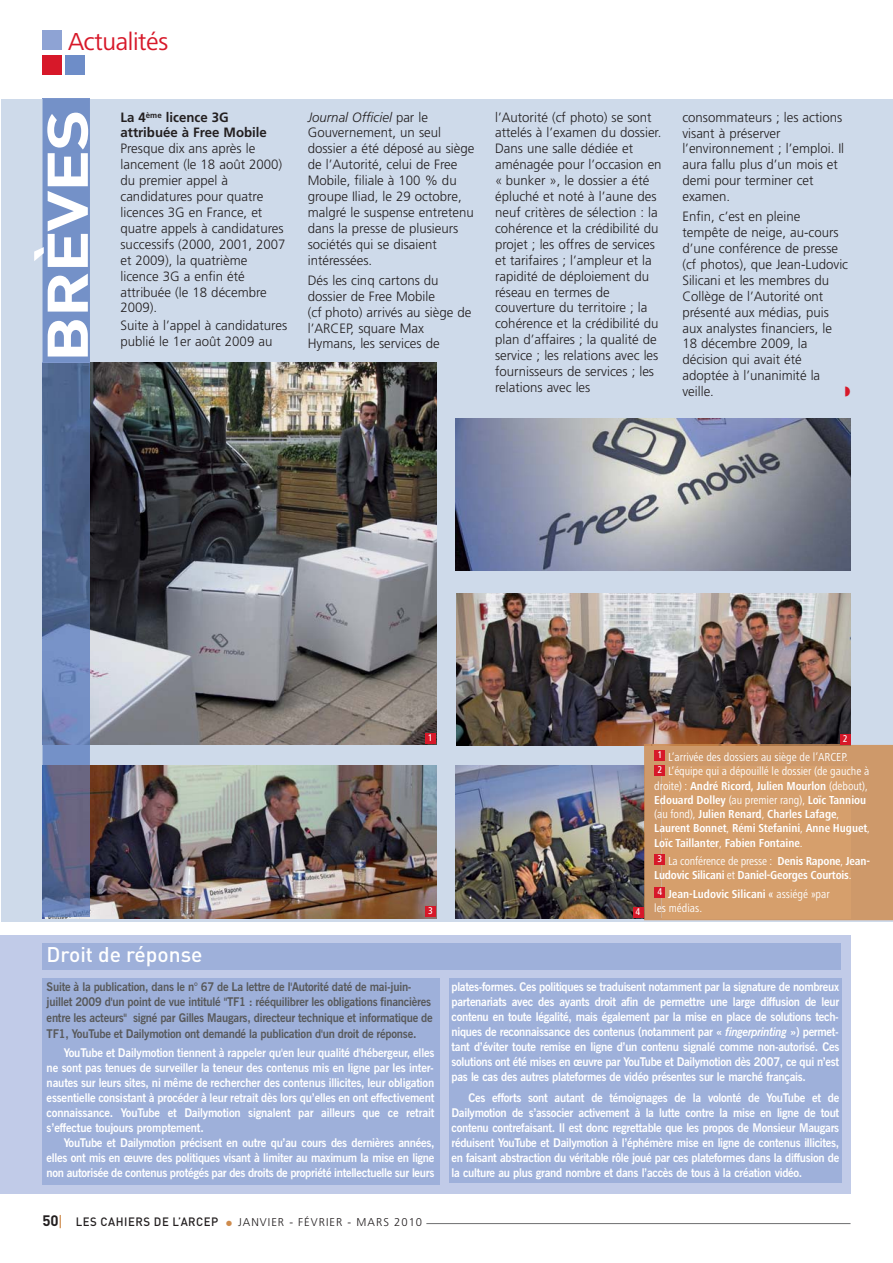
<style>
.page{position:relative;width:893px;height:1263px;background:#fff}
.page>*{position:absolute;margin:0;border:0;box-sizing:border-box;transform-origin:0 0}
.t1{font:700 56.4px "DIN";letter-spacing:-.02em;color:#fff;scale:1.25 1}
.t2{font:25.5px "Frutiger Next LT";letter-spacing:-.015em;color:#d71829}
.t3{font:500 21px "DIN";color:#fff}
.t4{font:700 15px "DIN";color:#231f20}
.t5{font:300 13.5px/15.9px "Frutiger LT Std";color:#231f20}
.t6{font:700 13.5px/15.9px "Frutiger LT Std";color:#231f20}
.t7{font:italic 300 13.5px "Frutiger LT Std";color:#231f20}
.t8{font:700 12px/15px "News Gothic BT";letter-spacing:-.025em;color:#fff;scale:.94 1}
.t9{font:700 12px/15.8px "News Gothic BT";letter-spacing:-.02em;color:#58595b;scale:.94 1}
.t10{font:700 condensed 12px/14.2px "Frutiger Next LT";letter-spacing:-.005em;color:#fff}
.t11{font:condensed 12px/14.2px "Frutiger Next LT";color:#fff}
.t12{font:300 11.25px "Frutiger LT Std";letter-spacing:.09em;color:#231f20}
.t13{font:500 condensed 10.2px "Frutiger Next LT";color:#fff}
.s1{font-style:normal}
.s2{font-weight:400}
.s3{font-weight:700}
.s4{font-weight:500}
.s5{color:#ce8b4d}
.s6{font-family:"DIN";font-weight:500;font-size:12px}
.s7{font-style:italic}
</style>
<div class="page">
<div style="left:1px;top:99px;width:891px;height:822px;background:#cedaea"></div>
<div style="left:0;top:935px;width:850px;height:258px;background:#c1cbe8"></div>
<div style="left:43px;top:943px;width:798px;height:27px;background:#9eb0da"></div>
<div style="left:449px;top:978px;width:393px;height:205px;background:#9eb0da"></div>
<div style="left:43px;top:978px;width:397px;height:206px;background:#9eb0da"></div>
<div style="left:43px;top:31px;width:19px;height:19px;background:#8ea3d4"></div>
<div style="left:43px;top:55px;width:19px;height:20px;background:#d71829"></div>
<div style="left:65px;top:55px;width:20px;height:20px;background:#6e8dc8"></div>
<hr style="left:426px;top:1223px;width:424px;height:1px;background:#6d6e70">
<img style="left:43px;top:766px;width:393px;height:152px">
<img style="left:455px;top:766px;width:189px;height:152px">
<img style="left:90px;top:363px;width:346px;height:382px">
<img style="left:457px;top:593px;width:393px;height:152px">
<img style="left:455px;top:419px;width:395px;height:152px">
<hr style="left:43px;top:98px;width:47px;height:1px;background:#7f98ce">
<div style="left:43px;top:99px;width:47px;height:667px;background:#7491c8"></div>
<img style="left:43px;top:766px;width:47px;height:150px">
<img style="left:43px;top:363px;width:47px;height:382px">
<div style="left:644px;top:745px;width:248px;height:175px;background:#d69f6c"></div>
<img style="left:644px;top:745px;width:206px;height:1px">
<div style="left:654px;top:765px;width:11px;height:10px;background:#d71829"></div>
<div style="left:654px;top:887px;width:11px;height:11px;background:#d71829"></div>
<div style="left:654px;top:854px;width:11px;height:11px;background:#d71829"></div>
<div style="left:654px;top:750px;width:11px;height:11px;background:#d71829"></div>
<div style="left:425px;top:906px;width:11px;height:11px;background:#d71829"></div>
<div style="left:632px;top:907px;width:11px;height:11px;background:#d71829"></div>
<div style="left:425px;top:733px;width:11px;height:11px;background:#d71829"></div>
<div style="left:840px;top:734px;width:10px;height:11px;background:#d71829"></div>
<h1 class="t2" style="left:68px;top:32px;width:102px">Actualités</h1>
<h1 class="t1" style="left:48px;top:362px;width:204px;rotate:-90deg">BRÈVES</h1>
<h3 class="t6" style="left:120px;top:110px;width:148px">La 4<sup>ème</sup> licence 3G attribuée à Free Mobile</h3>
<p class="t5" style="left:120px;top:142px;width:167px">Presque dix ans après le lancement (le 18 août 2000) du premier appel à candidatures pour quatre licences 3G en France, et quatre appels à candidatures successifs (2000, 2001, 2007 et 2009), la quatrième licence 3G a enfin été attribuée (le 18 décembre<br>2009).</p>
<p class="t5" style="left:120px;top:319px;width:168px">Suite à l’appel à candidatures publié le 1er août 2009 au</p>
<p class="t7" style="left:308px;top:111px;width:122px">Journal Officiel <span class="s1">par le</span></p>
<p class="t5" style="left:308px;top:126px;width:168px">Gouvernement, un seul dossier a été déposé au siège de l’Autorité, celui de Free</p>
<p class="t5" style="left:308px;top:174px;width:150px">Mobile, filiale à 100 % du</p>
<p class="t5" style="left:308px;top:190px;width:168px">groupe Iliad, le 29 octobre, malgré le suspense entretenu dans la presse de plusieurs sociétés qui se disaient intéressées.</p>
<p class="t5" style="left:308px;top:273px;width:132px">Dés les cinq cartons du dossier de Free Mobile</p>
<p class="t5" style="left:308px;top:305px;width:165px">(cf photo) arrivés au siège de</p>
<p class="t5" style="left:308px;top:321px;width:133px">l’ARCEP, square Max<br>Hymans, les services de</p>
<p class="t5" style="left:495px;top:110px;width:158px">l’Autorité (cf photo) se sont</p>
<p class="t5" style="left:495px;top:126px;width:168px">attelés à l’examen du dossier.<br>Dans une salle dédiée et aménagée pour l’occasion en « bunker », le dossier a été</p>
<p class="t5" style="left:495px;top:190px;width:165px">épluché et noté à l’aune des neuf critères de sélection : la cohérence et la crédibilité du projet ; les offres de services et tarifaires ; l’ampleur et la rapidité de déploiement du réseau en termes de couverture du territoire ; la cohérence et la crédibilité du plan d’affaires ; la qualité de service ; les relations avec les fournisseurs de services ; les relations avec les</p>
<p class="t5" style="left:682px;top:110px;width:163px">consommateurs ; les actions visant à préserver l’environnement ; l’emploi. Il aura fallu plus d’un mois et demi pour terminer cet examen.</p>
<p class="t5" style="left:682px;top:210px;width:167px">Enfin, c’est en pleine tempête de neige, au-cours d’une conférence de presse (cf photos), que Jean-Ludovic</p>
<p class="t5" style="left:682px;top:273px;width:151px">Silicani et les membres du<br>Collège de l’Autorité ont présenté aux médias, puis aux analystes financiers, le<br>18 décembre 2009, la décision qui avait été adoptée à l’unanimité la veille.</p>
<h2 class="t3" style="left:47px;top:947px;width:157px">Droit de réponse</h2>
<p class="t13" style="left:428px;top:734px;width:6px">1</p>
<p class="t13" style="left:843px;top:734px;width:6px">2</p>
<p class="t13" style="left:428px;top:907px;width:6px">3</p>
<p class="t13" style="left:635px;top:907px;width:6px">4</p>
<p class="t13" style="left:657px;top:751px;width:6px">1</p>
<p class="t11" style="left:668px;top:751px;width:181px">L’arrivée des dossiers au siège de l’ARCEP.</p>
<p class="t11" style="left:668px;top:765px;width:203px">L’équipe qui a dépouillé le dossier (de gauche à</p>
<p class="t10" style="left:654px;top:780px;width:215px"><span class="s2">droite) :</span> André Ricord, Julien Mourlon <span class="s2">(debout),</span></p>
<p class="t10" style="left:654px;top:794px;width:213px">Edouard Dolley <span class="s2">(au premier rang),</span> Loïc Tanniou</p>
<p class="t10" style="left:654px;top:808px;width:186px"><span class="s2">(au fond),</span> Julien Renard<span class="s2">,</span> Charles Lafage<span class="s2">,</span></p>
<p class="t10" style="left:654px;top:822px;width:217px">Laurent Bonnet<span class="s2">,</span> Rémi Stefanini<span class="s2">,</span> Anne Huguet<span class="s2">,</span></p>
<p class="t10" style="left:654px;top:837px;width:150px">Loïc Taillanter<span class="s2">,</span> Fabien Fontaine<span class="s2">.</span></p>
<p class="t10" style="left:654px;top:855px;width:217px;text-indent:14px"><span class="s2">La conférence de presse :</span> Denis Rapone<span class="s2">,</span> Jean-<br>Ludovic Silicani <span class="s2">et</span> Daniel-Georges Courtois<span class="s2">.</span></p>
<p class="t11" style="left:654px;top:888px;width:177px;text-indent:14px"><span class="s3">Jean-Ludovic Silicani</span> <span class="s4">«</span> assiégé »par les médias.</p>
<p class="t13" style="left:657px;top:765px;width:6px">2</p>
<p class="t13" style="left:657px;top:855px;width:6px">3</p>
<p class="t13" style="left:657px;top:888px;width:6px">4</p>
<p class="t9" style="left:47px;top:980px;width:412px">Suite à la publication, dans le n° 67 de La lettre de l'Autorité daté de mai-juin&shy;juillet 2009 d'un point de vue intitulé "TF1 : rééquilibrer les obligations financières entre les acteurs" signé par Gilles Maugars, directeur technique et informatique de TF1, YouTube et Dailymotion ont demandé la publication d'un droit de réponse.</p>
<p class="t8" style="left:64px;top:1046px;width:396px">YouTube et Dailymotion tiennent à rappeler qu'en leur qualité d'hébergeur, elles</p>
<p class="t8" style="left:47px;top:1061px;width:413px">ne sont pas tenues de surveiller la teneur des contenus mis en ligne par les inter-</p>
<p class="t8" style="left:47px;top:1076px;width:414px">nautes sur leurs sites, ni même de rechercher des contenus illicites, leur obligation</p>
<p class="t8" style="left:47px;top:1091px;width:414px">essentielle consistant à procéder à leur retrait dès lors qu’elles en ont effectivement connaissance.</p>
<p class="t8" style="left:121px;top:1106px;width:43px">YouTube</p>
<p class="t8" style="left:168px;top:1106px;width:11px">et</p>
<p class="t8" style="left:184px;top:1106px;width:62px">Dailymotion</p>
<p class="t8" style="left:248px;top:1106px;width:199px">signalent par ailleurs que ce retrait</p>
<p class="t8" style="left:47px;top:1121px;width:169px">s’effectue toujours promptement.</p>
<p class="t8" style="left:64px;top:1136px;width:396px">YouTube et Dailymotion précisent en outre qu’au cours des dernières années,</p>
<p class="t8" style="left:47px;top:1151px;width:414px">elles ont mis en œuvre des politiques visant à limiter au maximum la mise en ligne non autorisée de contenus protégés par des droits de propriété intellectuelle sur leurs</p>
<p class="t4" style="left:43px;top:1215px;width:21px">50<span class="s5">❘</span></p>
<p class="t12" style="left:76px;top:1217px;width:348px"><span class="s6">LES CAHIERS DE L’ARCEP</span> <span class="s5">●</span> JANVIER - FÉVRIER - MARS 2010</p>
<p class="t8" style="left:451px;top:980px;width:414px;text-align:justify">plates-formes. Ces politiques se traduisent notamment par la signature de nombreux partenariats avec des ayants droit afin de permettre une large diffusion de leur contenu en toute légalité, mais également par la mise en place de solutions tech-</p>
<p class="t8" style="left:451px;top:1025px;width:414px">niques de reconnaissance des contenus (notamment par « <span class="s7">fingerprinting</span> ») permet-</p>
<p class="t8" style="left:451px;top:1040px;width:414px">tant d’éviter toute remise en ligne d’un contenu signalé comme non-autorisé. Ces</p>
<p class="t8" style="left:451px;top:1055px;width:414px">solutions ont été mises en œuvre par YouTube et Dailymotion dès 2007, ce qui n’est</p>
<p class="t8" style="left:451px;top:1070px;width:378px">pas le cas des autres plateformes de vidéo présentes sur le marché français.</p>
<p class="t8" style="left:468px;top:1091px;width:311px">Ces efforts sont autant de témoignages de la volonté de</p>
<p class="t8" style="left:766px;top:1091px;width:43px">YouTube</p>
<p class="t8" style="left:812px;top:1091px;width:30px">et de</p>
<p class="t8" style="left:451px;top:1106px;width:414px">Dailymotion de s’associer activement à la lutte contre la mise en ligne de tout</p>
<p class="t8" style="left:451px;top:1121px;width:414px">contenu contrefaisant. Il est donc regrettable que les propos de Monsieur Maugars réduisent YouTube et Dailymotion à l’éphémère mise en ligne de contenus illicites,</p>
<p class="t8" style="left:451px;top:1151px;width:414px">en faisant abstraction du véritable rôle joué par ces plateformes dans la diffusion de la culture au plus grand nombre et dans l’accès de tous à la création vidéo.</p>
</div>
